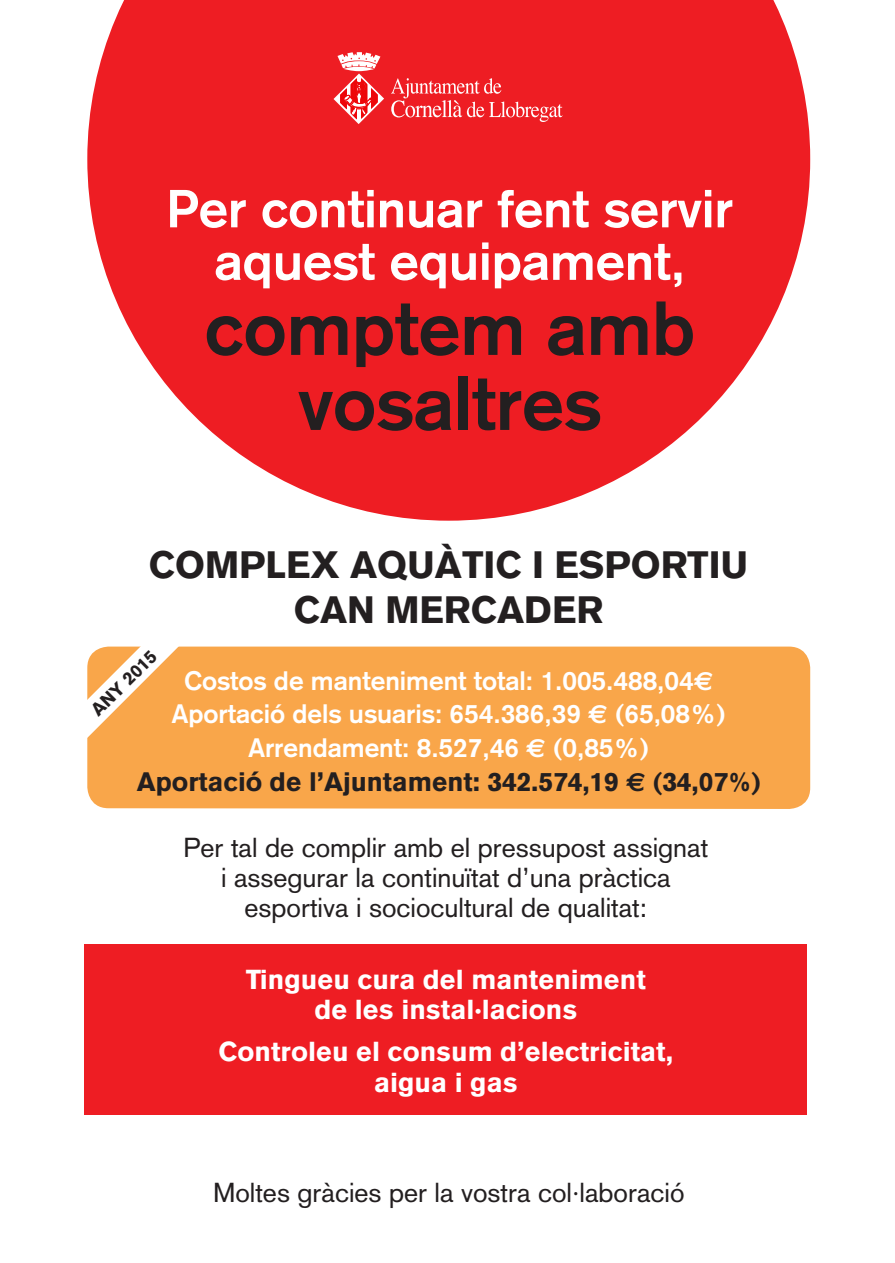
<style>
.page{position:relative;width:895px;height:1263px;background:#fff}
.page>*{position:absolute;margin:0;border:0;box-sizing:border-box;transform-origin:0 0}
.t1{font:700 75px/75px "Akzidenz Grotesk";color:#231f20;text-align:center}
.t2{font:700 52.5px/52.5px "Akzidenz Grotesk";color:#fff;text-align:center}
.t3{font:900 37.5px/45px "Akzidenz Grotesk";color:#231f20;text-align:center}
.t4{font:27px/30px "Akzidenz Grotesk";color:#231f20;text-align:center}
.t5{font:900 27px/30px "Akzidenz Grotesk";color:#fff;text-align:center}
.t6{font:700 26.25px/33.8px "Akzidenz Grotesk";color:#fff;text-align:center}
.t7{font:900 18px "Akzidenz Grotesk";color:#231f20}
.s1{font-family:"Euro Sans"}
.s2{font-weight:900;color:#231f20}
.s3{font-family:"Euro Sans";color:#231f20}
</style>
<div class="page">
<svg style="left:87px;top:0;width:723px;height:520px;fill:#ee1d23"></svg>
<div style="left:84px;top:944px;width:723px;height:170px;background:#ee1d23"></div>
<div style="left:87px;top:646px;width:723px;height:163px;background:#f9a64a"></div>
<svg style="left:391px;top:78px;width:172px;height:44px;background:#f04146"></svg>
<svg style="left:333px;top:52px;width:51px;height:72px"></svg>
<svg style="left:87px;top:646px;width:92px;height:92px"></svg>
<h2 class="t2" style="left:167px;top:182px;width:568px">Per continuar fent servir aquest equipament,</h2>
<h1 class="t1" style="left:205px;top:290px;width:492px">comptem amb vosaltres</h1>
<h3 class="t3" style="left:149px;top:542px;width:601px">COMPLEX AQUÀTIC I ESPORTIU<br>CAN MERCADER</h3>
<p class="t7" style="left:86px;top:705px;width:86px;rotate:-45deg">ANY 2015</p>
<p class="t6" style="left:137px;top:663px;width:625px">Costos de manteniment total: 1.005.488,04<span class="s1">E </span>Aportació dels usuaris: 654.386,39 <span class="s1">E</span> (65,08%)<br>Arrendament: 8.527,46 <span class="s1">E</span> (0,85%)<br><span class="s2">Aportació de l’Ajuntament: 342.574,19</span> <span class="s3">E</span> <span class="s2">(34,07%)</span></p>
<p class="t4" style="left:184px;top:832px;width:526px">Per tal de complir amb el pressupost assignat i assegurar la continuïtat d’una pràctica esportiva i sociocultural de qualitat:</p>
<p class="t5" style="left:246px;top:963px;width:402px">Tingueu cura del manteniment de les instal·lacions</p>
<p class="t5" style="left:219px;top:1036px;width:456px">Controleu el consum d’electricitat, aigua i gas</p>
<p class="t4" style="left:213px;top:1177px;width:473px">Moltes gràcies per la vostra col·laboració</p>
</div>
